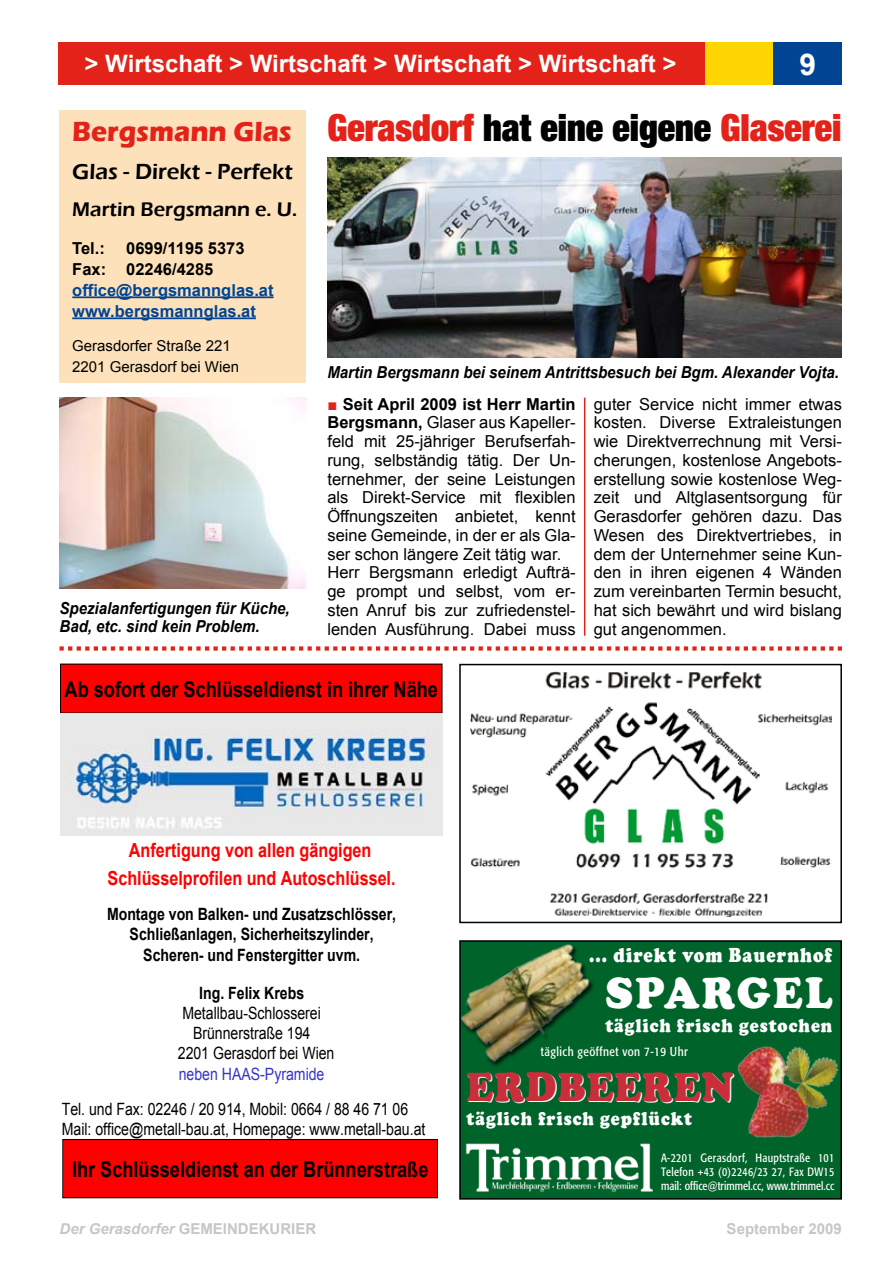
<style>
.page{position:relative;width:893px;height:1263px;background:#fff}
.page>*{position:absolute;margin:0;border:0;box-sizing:border-box;transform-origin:0 0}
.t1{font:900 44.85px "Cooper";letter-spacing:.06em;color:#fff;scale:.95 1}
.t2{font:900 41.85px "Cooper";letter-spacing:.03em;color:#fff;scale:.92 1}
.t3{font:900 expanded 37.5px "Helvetica Neue";color:#e32219;scale:.96 1}
.t4{font:700 30px "Arial";color:#fff}
.t5{font:700 28.5px "Eras ITC";color:#e32219;scale:.94 1}
.t6{font:700 24px "Arial";color:#fff}
.t7{font:600 22.5px "Eras ITC";color:#000}
.t8{font:700 21.9px "Arial";color:#000;scale:.83 1}
.t9{font:900 21px "Cooper";letter-spacing:.06em;color:#fff;scale:.84 1}
.t10{font:600 20.25px "Eras ITC";color:#000}
.t11{font:700 19.5px/28px "Arial";color:#f00;text-align:center;scale:.83 1}
.t12{font:900 19.5px "Cooper";letter-spacing:.06em;color:#fff;scale:.87 1}
.t13{font:16.95px/20.2px "Arial";color:#000;text-align:center;scale:.83 1}
.t14{font:700 16.95px/20.2px "Arial";color:#000;text-align:center;scale:.83 1}
.t15{font:16.95px "Arial";color:#33c;scale:.83 1}
.t16{font:16.5px/18.8px "Arial";color:#000}
.t17{font:italic 700 16.5px/18.8px "Arial";color:#000;scale:.91 1}
.t18{font:700 16.5px/21px "Arial";color:#004494}
.t19{font:700 16.5px/21px "Arial";color:#000}
.t20{font:15px/21px "Arial";color:#000}
.t21{font:italic 700 15px "Arial";color:#c5c6c8}
.t22{font:700 15px "Arial";color:#c5c6c8}
.t23{font:condensed 12.75px "Formata";letter-spacing:.035em;color:#fff}
.t24{font:condensed 12px/14.4px "Formata";color:#fff;text-align:justify;scale:.95 1}
.s1{color:#000}
.s2{color:#e32219}
.s3{font-weight:700}
.s4{font-style:normal}
</style>
<div class="page">
<div style="left:706px;top:43px;width:68px;height:42px;background:#ffd500"></div>
<div style="left:774px;top:43px;width:68px;height:42px;background:#004494"></div>
<div style="left:58px;top:43px;width:647px;height:42px;background:#e32219"></div>
<div style="left:60px;top:111px;width:246px;height:272px;background:#fde1bb"></div>
<hr style="left:72px;top:296px;width:202px;height:2px;background:#004494">
<hr style="left:72px;top:317px;width:184px;height:2px;background:#004494">
<div style="left:63px;top:1139px;width:375px;height:59px;background:#f00"></div>
<div style="left:62px;top:1139px;width:376px;height:59px;border:1px solid #000"></div>
<div style="left:60px;top:664px;width:382px;height:49px;background:#f00"></div>
<img style="left:60px;top:713px;width:382px;height:122px">
<svg style="left:462px;top:943px;width:377px;height:253px;background:#176b34"></svg>
<img style="left:717px;top:1031px;width:122px;height:122px">
<div style="left:459px;top:940px;width:383px;height:259px;border:2px solid #000"></div>
<svg style="left:60px;top:646px;width:782px;height:5px"></svg>
<img style="left:60px;top:398px;width:246px;height:191px">
<img style="left:327px;top:157px;width:515px;height:200px">
<div style="left:459px;top:664px;width:383px;height:259px;border:2px solid #000"></div>
<img style="left:470px;top:671px;width:361px;height:245px">
<hr style="left:584px;top:398px;width:1px;height:238px;background:#e32219">
<h3 class="t6" style="left:85px;top:48px;width:593px">&gt; Wirtschaft &gt; Wirtschaft &gt; Wirtschaft &gt; Wirtschaft &gt;</h3>
<h3 class="t4" style="left:800px;top:44px;width:18px">9</h3>
<h3 class="t5" style="left:72px;top:115px;width:235px">Bergsmann Glas</h3>
<h3 class="t7" style="left:72px;top:158px;width:222px">Glas - Direkt - Perfekt</h3>
<p class="t10" style="left:72px;top:198px;width:227px">Martin Bergsmann e. U.</p>
<p class="t19" style="left:72px;top:238px;width:34px">Tel.:</p>
<p class="t19" style="left:72px;top:238px;width:174px;text-indent:54px">0699/1195 5373<br>Fax: 02246/4285</p>
<p class="t18" style="left:72px;top:280px;width:203px">office@bergsmannglas.at www.bergsmannglas.at</p>
<p class="t20" style="left:72px;top:335px;width:168px">Gerasdorfer Straße 221<br>2201 Gerasdorf bei Wien</p>
<p class="t17" style="left:60px;top:599px;width:255px">Spezialanfertigungen für Küche,<br>Bad, etc. sind kein Problem.</p>
<h3 class="t3" style="left:327px;top:104px;width:537px">Gerasdorf <span class="s1">hat eine eigene</span> Glaserei</h3>
<p class="t17" style="left:327px;top:363px;width:564px">Martin Bergsmann bei seinem Antrittsbesuch bei Bgm. Alexander Vojta.</p>
<p class="t16" style="left:327px;top:395px;width:250px"><span class="s2">■</span> <span class="s3">Seit April 2009 ist Herr Martin<br>Bergsmann,</span> Glaser aus Kapeller&shy;feld mit 25-jähriger Berufserfah&shy;rung, selbständig tätig. Der Un&shy;ternehmer, der seine Leistungen als Direkt-Service mit flexiblen<br>Öffnungszeiten anbietet, kennt seine Gemeinde, in der er als Gla&shy;ser schon längere Zeit tätig war.<br>Herr Bergsmann erledigt Aufträ&shy;ge prompt und selbst, vom er&shy;sten Anruf bis zur zufriedenstel&shy;lenden Ausführung. Dabei muss</p>
<p class="t16" style="left:594px;top:395px;width:250px;text-align:justify">guter Service nicht immer etwas kosten. Diverse Extraleistungen wie Direktverrechnung mit Versi&shy;cherungen, kostenlose Angebots&shy;erstellung sowie kostenlose Weg&shy;zeit und Altglasentsorgung für Gerasdorfer gehören dazu. Das Wesen des Direktvertriebes, in dem der Unternehmer seine Kun&shy;den in ihren eigenen 4 Wänden zum vereinbarten Termin besucht, hat sich bewährt und wird bislang gut angenommen.</p>
<h3 class="t8" style="left:65px;top:675px;width:451px">Ab sofort der Schlüsseldienst in ihrer Nähe</h3>
<p class="t11" style="left:108px;top:836px;width:348px">Anfertigung von allen gängigen<br>Schlüsselprofilen und Autoschlüssel.</p>
<p class="t14" style="left:107px;top:905px;width:350px">Montage von Balken- und Zusatzschlösser,<br>Schließanlagen, Sicherheitszylinder,<br>Scheren- und Fenstergitter uvm.</p>
<p class="t14" style="left:199px;top:983px;width:128px">Ing. Felix Krebs</p>
<p class="t13" style="left:178px;top:1003px;width:190px">Metallbau-Schlosserei<br>Brünnerstraße 194<br>2201 Gerasdorf bei Wien</p>
<p class="t15" style="left:179px;top:1063px;width:177px">neben HAAS-Pyramide</p>
<p class="t13" style="left:62px;top:1099px;width:440px;text-align:left">Tel. und Fax: 02246 / 20 914, Mobil: 0664 / 88 46 71 06<br>Mail: office@metall-bau.at, Homepage: www.metall-bau.at</p>
<h3 class="t8" style="left:72px;top:1154px;width:431px">Ihr Schlüsseldienst an der Brünnerstraße</h3>
<p class="t21" style="left:60px;top:1218px;width:258px">Der Gerasdorfer <span class="s4">Gemeindekurier</span></p>
<p class="t9" style="left:589px;top:942px;width:291px">... direkt vom Bauernhof</p>
<h1 class="t1" style="left:605px;top:967px;width:240px">SPARGEL</h1>
<p class="t12" style="left:605px;top:1014px;width:262px">täglich frisch gestochen</p>
<p class="t23" style="left:541px;top:1044px;width:149px">täglich geöffnet von 7-19 Uhr</p>
<h2 class="t2" style="left:468px;top:1064px;width:292px">ERDBEEREN</h2>
<p class="t12" style="left:466px;top:1107px;width:261px">täglich frisch gepflückt</p>
<p class="t24" style="left:661px;top:1150px;width:184px">A-2201 Gerasdorf, Hauptstraße 101<br>Telefon +43 (0)2246/23 27, Fax DW15 mail: office@trimmel.cc, www.trimmel.cc</p>
<p class="t22" style="left:727px;top:1218px;width:117px">September 2009</p>
</div>
